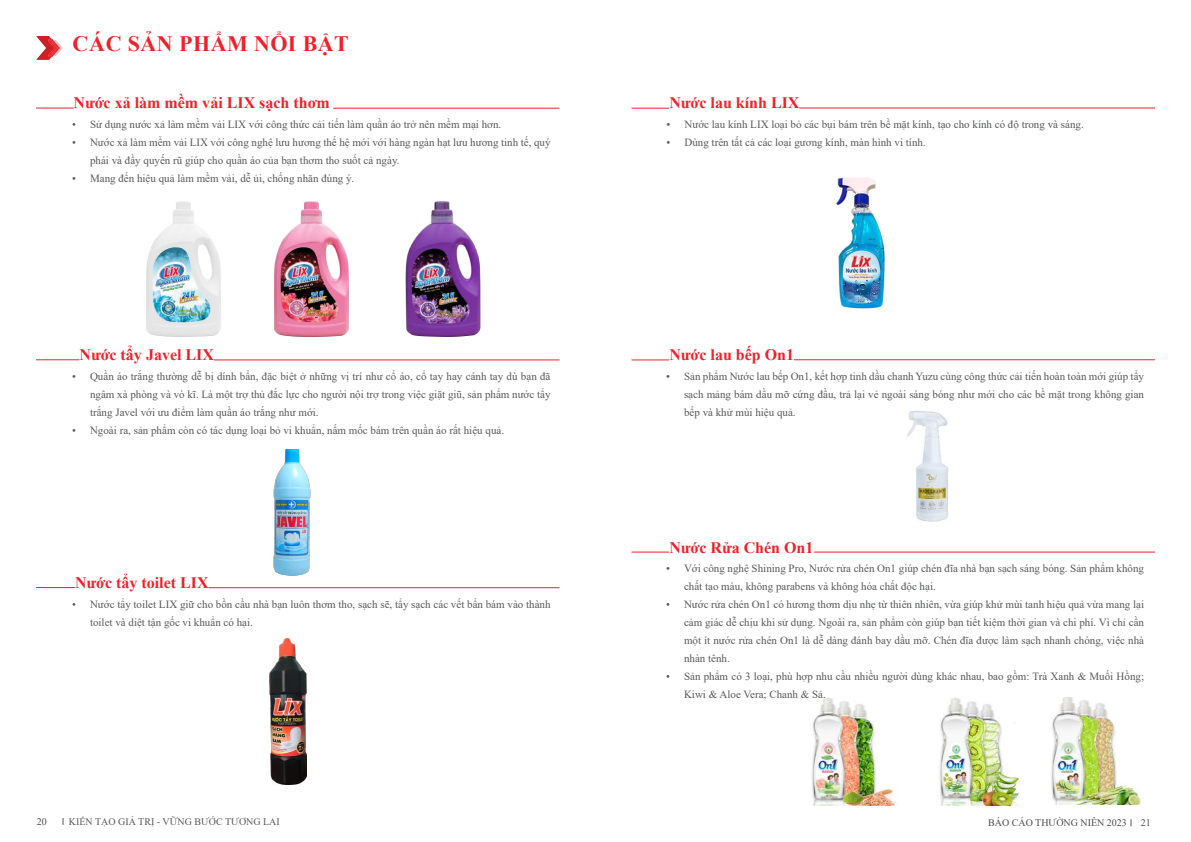
<style>
.page{position:relative;width:1191px;height:842px;background:#fff}
.page>*{position:absolute;margin:0;border:0;box-sizing:border-box;transform-origin:0 0}
.t1{font:700 22px "Times New Roman";letter-spacing:.02em;color:#ee222b}
.t2{font:700 16px "Times New Roman";color:#ee222b}
.t3{font:11px/18px "Times New Roman";color:#57585a}
.t4{font:10px "Times New Roman";color:#57585a}
.t5{font:10px "Times New Roman";color:#4b4c4d}
</style>
<div class="page">
<img style="left:269px;top:638px;width:37px;height:147px">
<hr style="left:36px;top:108px;width:38px;height:1px;background:#ee222b">
<hr style="left:36px;top:359px;width:43px;height:1px;background:#ee222b">
<hr style="left:36px;top:587px;width:39px;height:1px;background:#ee222b">
<hr style="left:333px;top:108px;width:226px;height:1px;background:#ee222b">
<hr style="left:214px;top:359px;width:345px;height:1px;background:#ee222b">
<hr style="left:208px;top:587px;width:351px;height:1px;background:#ee222b">
<img style="left:146px;top:201px;width:75px;height:135px">
<img style="left:274px;top:201px;width:75px;height:135px">
<img style="left:405px;top:201px;width:76px;height:135px">
<svg style="left:37px;top:36px;width:26px;height:24px"></svg>
<img style="left:273px;top:449px;width:38px;height:127px">
<img style="left:836px;top:177px;width:49px;height:132px">
<img style="left:811px;top:698px;width:86px;height:108px">
<img style="left:939px;top:698px;width:82px;height:108px">
<img style="left:1051px;top:698px;width:90px;height:106px">
<hr style="left:631px;top:108px;width:38px;height:1px;background:#ee222b">
<hr style="left:631px;top:359px;width:38px;height:1px;background:#ee222b">
<hr style="left:631px;top:552px;width:38px;height:1px;background:#ee222b">
<hr style="left:799px;top:108px;width:356px;height:1px;background:#ee222b">
<hr style="left:794px;top:359px;width:361px;height:1px;background:#ee222b">
<hr style="left:814px;top:552px;width:341px;height:1px;background:#ee222b">
<img style="left:907px;top:410px;width:45px;height:112px">
<h1 class="t1" style="left:72px;top:28px;width:278px">CÁC SẢN PHẨM NỔI BẬT</h1>
<h2 class="t2" style="left:74px;top:91px;width:258px">Nước xả làm mềm vải LIX sạch thơm</h2>
<p class="t3" style="left:72px;top:115px;width:431px">• Sử dụng nước xả làm mềm vải LIX với công thức cải tiến làm quần áo trở nên mềm mại hơn.</p>
<p class="t3" style="left:90px;top:133px;width:462px;text-indent:-18px">• Nước xả làm mềm vải LIX với công nghệ lưu hương thế hệ mới với hàng ngàn hạt lưu hương tinh tế, quý phái và đầy quyến rũ giúp cho quần áo của bạn thơm tho suốt cả ngày.</p>
<p class="t3" style="left:72px;top:169px;width:284px">• Mang đến hiệu quả làm mềm vải, dễ ủi, chống nhăn đúng ý.</p>
<h2 class="t2" style="left:79px;top:343px;width:136px">Nước tẩy Javel LIX</h2>
<p class="t3" style="left:90px;top:367px;width:462px;text-align:justify;text-indent:-18px">• Quần áo trắng thường dễ bị dính bẩn, đặc biệt ở những vị trí như cổ áo, cổ tay hay cánh tay dù bạn đã ngâm xà phòng và vò kĩ. Là một trợ thủ đắc lực cho người nội trợ trong việc giặt giũ, sản phẩm nước tẩy trắng Javel với ưu điểm làm quần áo trắng như mới.</p>
<p class="t3" style="left:72px;top:421px;width:433px">• Ngoài ra, sản phẩm còn có tác dụng loại bỏ vi khuẩn, nấm mốc bám trên quần áo rất hiệu quả.</p>
<h2 class="t2" style="left:75px;top:571px;width:135px">Nước tẩy toilet LIX</h2>
<p class="t3" style="left:90px;top:595px;width:462px;text-indent:-18px">• Nước tẩy toilet LIX giữ cho bồn cầu nhà bạn luôn thơm tho, sạch sẽ, tẩy sạch các vết bẩn bám vào thành toilet và diệt tận gốc vi khuẩn có hại.</p>
<h2 class="t2" style="left:669px;top:91px;width:132px">Nước lau kính LIX</h2>
<p class="t3" style="left:666px;top:115px;width:419px">• Nước lau kính LIX loại bỏ các bụi bám trên bề mặt kính, tạo cho kính có độ trong và sáng.</p>
<p class="t3" style="left:666px;top:133px;width:261px">• Dùng trên tất cả các loại gương kính, màn hình vi tính.</p>
<h2 class="t2" style="left:669px;top:343px;width:126px">Nước lau bếp On1</h2>
<p class="t3" style="left:684px;top:367px;width:461px;text-align:justify;text-indent:-18px">• Sản phẩm Nước lau bếp On1, kết hợp tinh dầu chanh Yuzu cùng công thức cải tiến hoàn toàn mới giúp tẩy sạch mảng bám dầu mỡ cứng đầu, trả lại vẻ ngoài sáng bóng như mới cho các bề mặt trong không gian bếp và khử mùi hiệu quả.</p>
<h2 class="t2" style="left:669px;top:536px;width:146px">Nước Rửa Chén On1</h2>
<p class="t3" style="left:684px;top:559px;width:461px;text-indent:-18px">• Với công nghệ Shining Pro, Nước rửa chén On1 giúp chén đĩa nhà bạn sạch sáng bóng. Sản phẩm không chất tạo màu, không parabens và không hóa chất độc hại.</p>
<p class="t3" style="left:684px;top:595px;width:461px;text-align:justify;text-indent:-18px">• Nước rửa chén On1 có hương thơm dịu nhẹ từ thiên nhiên, vừa giúp khử mùi tanh hiệu quả vừa mang lại cảm giác dễ chịu khi sử dụng. Ngoài ra, sản phẩm còn giúp bạn tiết kiệm thời gian và chi phí. Vì chỉ cần một ít nước rửa chén On1 là dễ dàng đánh bay dầu mỡ. Chén đĩa được làm sạch nhanh chóng, việc nhà nhàn tênh.</p>
<p class="t3" style="left:684px;top:667px;width:461px;text-indent:-18px">• Sản phẩm có 3 loại, phù hợp nhu cầu nhiều người dùng khác nhau, bao gồm: Trà Xanh &amp; Muối Hồng;<br>Kiwi &amp; Aloe Vera; Chanh &amp; Sả.</p>
<p class="t5" style="left:37px;top:814px;width:11px">20</p>
<p class="t4" style="left:69px;top:814px;width:212px">KIẾN TẠO GIÁ TRỊ - VỮNG BƯỚC TƯƠNG LAI</p>
<p class="t5" style="left:988px;top:816px;width:140px">BÁO CÁO THƯỜNG NIÊN 2023</p>
<p class="t5" style="left:1140px;top:816px;width:11px">21</p>
</div>
